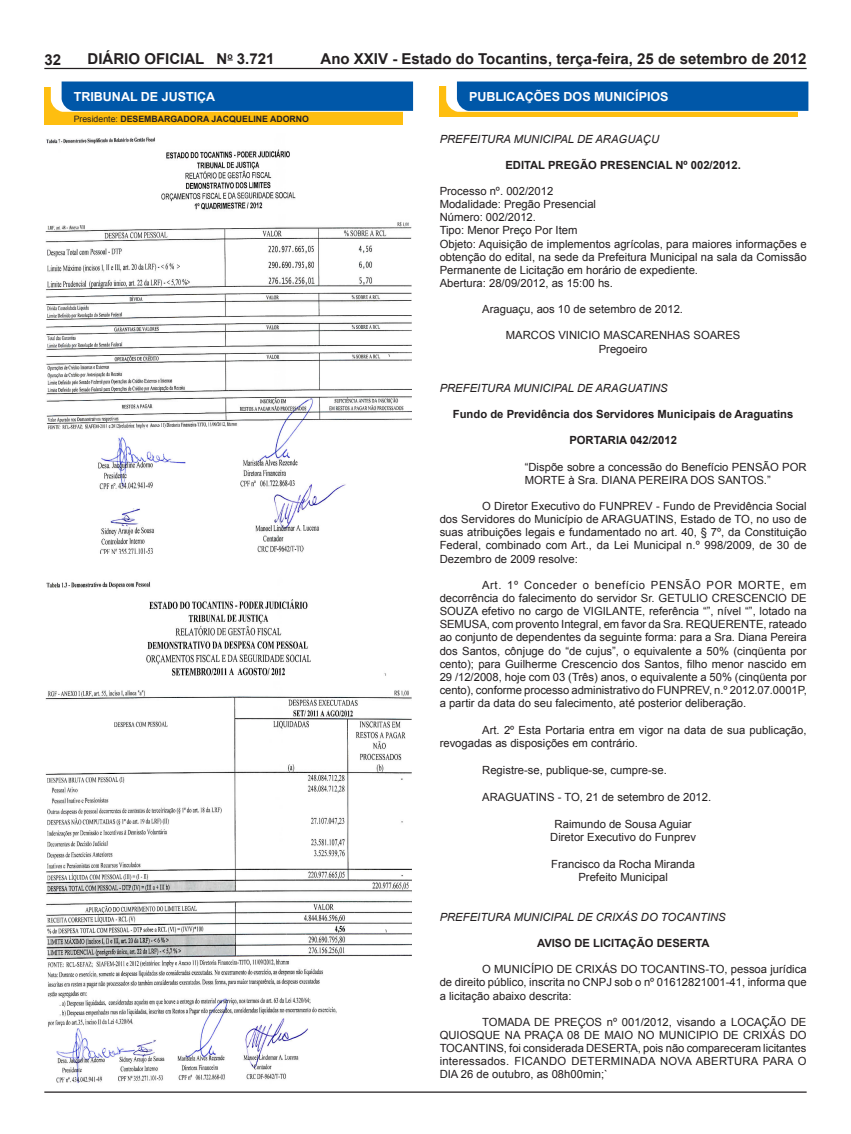
<style>
.page{position:relative;width:851px;height:1134px;background:#fff}
.page>*{position:absolute;margin:0;border:0;box-sizing:border-box;transform-origin:0 0}
.t1{font:700 15px "Arial";color:#231f20}
.t2{font:700 12.5px "Arial";color:#fff}
.Block_Text{font:11.25px/13.1px "Arial";color:#231f20;text-align:justify}
.Body_Text_2{font:11.25px/13.1px "Arial";color:#231f20;text-align:justify}
.Body_Text{font:700 11.25px "Arial";color:#231f20}
.Body5{font:11.25px "Arial";color:#231f20}
.Body_Text_2-2{font:italic 11.25px "Arial";color:#231f20}
.Ementa{font:11.25px/13.1px "Arial";color:#231f20}
.t3{font:700 8.75px "Arial";color:#231f20}
.s1{font-weight:400}
</style>
<div class="page">
<hr style="left:44px;top:68px;width:762px;height:1px;background:#231f20">
<div style="left:44px;top:87px;width:358px;height:38px;background:#febe10"></div>
<svg style="left:51px;top:81px;width:362px;height:31px;background:#1564ac"></svg>
<img style="left:45px;top:137px;width:366px;height:416px">
<img style="left:45px;top:581px;width:366px;height:502px">
<div style="left:439px;top:87px;width:359px;height:30px;background:#febe10"></div>
<svg style="left:446px;top:81px;width:362px;height:31px;background:#1564ac"></svg>
<hr style="left:44px;top:1091px;width:762px;height:2px;background:#231f20">
<h1 class="t1" style="left:88px;top:49px;width:141px">DIÁRIO OFICIAL N</h1>
<h1 class="t1" style="left:320px;top:49px;width:487px">Ano XXIV - Estado do Tocantins, terça-feira, 25 de setembro de 2012</h1>
<h1 class="t1" style="left:45px;top:50px;width:18px">32</h1>
<h1 class="t1" style="left:237px;top:49px;width:39px">3.721</h1>
<p class="t2" style="left:74px;top:88px;width:143px">TRIBUNAL DE JUSTIÇA</p>
<p class="t3" style="left:74px;top:113px;width:237px"><span class="s1">Presidente:</span> DESEMBARGADORA JACQUELINE ADORNO</p>
<p class="t3" style="left:227px;top:50px;width:7px">o</p>
<p class="t2" style="left:469px;top:88px;width:201px">PUBLICAÇÕES DOS MUNICÍPIOS</p>
<p class="Body_Text_2-2" style="left:439px;top:131px;width:221px">PREFEITURA MUNICIPAL DE ARAGUAÇU</p>
<p class="Body_Text" style="left:505px;top:157px;width:237px">EDITAL PREGÃO PRESENCIAL Nº 002/2012.</p>
<p class="Body_Text_2" style="left:439px;top:185px;width:115px">Processo nº. 002/2012</p>
<p class="Body_Text_2" style="left:439px;top:198px;width:158px">Modalidade: Pregão Presencial</p>
<p class="Body_Text_2" style="left:439px;top:211px;width:98px">Número: 002/2012.</p>
<p class="Body_Text_2" style="left:439px;top:224px;width:139px">Tipo: Menor Preço Por Item</p>
<p class="Body_Text_2" style="left:439px;top:237px;width:368px">Objeto: Aquisição de implementos agrícolas, para maiores informações e obtenção do edital, na sede da Prefeitura Municipal na sala da Comissão Permanente de Licitação em horário de expediente.</p>
<p class="Body_Text_2" style="left:439px;top:277px;width:175px">Abertura: 28/09/2012, as 15:00 hs.</p>
<p class="Block_Text" style="left:482px;top:303px;width:202px">Araguaçu, aos 10 de setembro de 2012.</p>
<p class="Body5" style="left:506px;top:328px;width:236px">MARCOS VINICIO MASCARENHAS SOARES</p>
<p class="Body5" style="left:598px;top:341px;width:50px">Pregoeiro</p>
<p class="Body_Text_2-2" style="left:439px;top:381px;width:229px">PREFEITURA MUNICIPAL DE ARAGUATINS</p>
<p class="Body_Text" style="left:453px;top:407px;width:342px">Fundo de Previdência dos Servidores Municipais de Araguatins</p>
<p class="Body_Text" style="left:569px;top:433px;width:109px">PORTARIA 042/2012</p>
<p class="Ementa" style="left:524px;top:460px;width:283px">“Dispõe sobre a concessão do Benefício PENSÃO POR<br>MORTE à Sra. DIANA PEREIRA DOS SANTOS.”</p>
<p class="Block_Text" style="left:439px;top:500px;width:368px;text-indent:43px">O Diretor Executivo do FUNPREV - Fundo de Previdência Social dos Servidores do Município de ARAGUATINS, Estado de TO, no uso de suas atribuições legais e fundamentado no art. 40, § 7º, da Constituição Federal, combinado com Art., da Lei Municipal n.º 998/2009, de 30 de Dezembro de 2009 resolve:</p>
<p class="Block_Text" style="left:439px;top:578px;width:368px;text-indent:43px">Art. 1º Conceder o benefício PENSÃO POR MORTE, em decorrência do falecimento do servidor Sr. GETULIO CRESCENCIO DE SOUZA efetivo no cargo de VIGILANTE, referência “”, nível “”, lotado na SEMUSA, com provento Integral, em favor da Sra. REQUERENTE, rateado ao conjunto de dependentes da seguinte forma: para a Sra. Diana Pereira dos Santos, cônjuge do “de cujus”, o equivalente a 50% (cinqüenta por cento); para Guilherme Crescencio dos Santos, filho menor nascido em 29 /12/2008, hoje com 03 (Três) anos, o equivalente a 50% (cinqüenta por cento), conforme processo administrativo do FUNPREV, n.º 2012.07.0001P, a partir da data do seu falecimento, até posterior deliberação.</p>
<p class="Block_Text" style="left:439px;top:723px;width:368px;text-indent:43px">Art. 2º Esta Portaria entra em vigor na data de sua publicação, revogadas as disposições em contrário.</p>
<p class="Block_Text" style="left:482px;top:764px;width:186px">Registre-se, publique-se, cumpre-se.</p>
<p class="Block_Text" style="left:482px;top:790px;width:230px">ARAGUATINS - TO, 21 de setembro de 2012.</p>
<p class="Body5" style="left:554px;top:816px;width:138px">Raimundo de Sousa Aguiar</p>
<p class="Body5" style="left:550px;top:830px;width:147px">Diretor Executivo do Funprev</p>
<p class="Body5" style="left:551px;top:856px;width:145px">Francisco da Rocha Miranda</p>
<p class="Body5" style="left:578px;top:870px;width:91px">Prefeito Municipal</p>
<p class="Body_Text_2-2" style="left:439px;top:909px;width:287px">PREFEITURA MUNICIPAL DE CRIXÁS DO TOCANTINS</p>
<p class="Body_Text" style="left:537px;top:935px;width:174px">AVISO DE LICITAÇÃO DESERTA</p>
<p class="Block_Text" style="left:439px;top:963px;width:368px;text-indent:43px">O MUNICÍPIO DE CRIXÁS DO TOCANTINS-TO, pessoa jurídica de direito público, inscrita no CNPJ sob o nº 01612821001-41, informa que a licitação abaixo descrita:</p>
<p class="Block_Text" style="left:439px;top:1015px;width:368px;text-indent:43px">TOMADA DE PREÇOS nº 001/2012, visando a LOCAÇÃO DE QUIOSQUE NA PRAÇA 08 DE MAIO NO MUNICIPIO DE CRIXÁS DO TOCANTINS, foi considerada DESERTA, pois não compareceram licitantes interessados. FICANDO DETERMINADA NOVA ABERTURA PARA O DIA 26 de outubro, as 08h00min;`</p>
</div>
